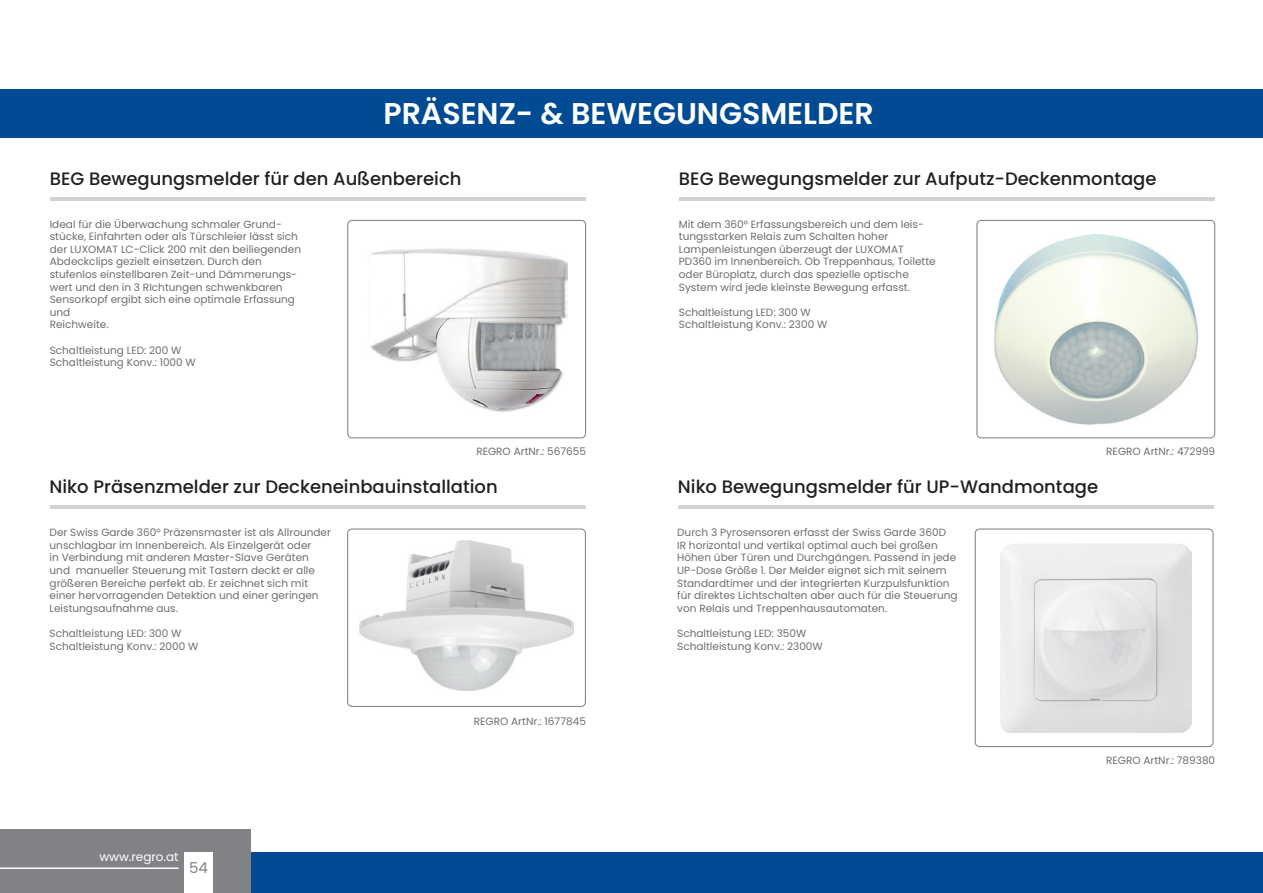
<style>
.page{position:relative;width:1263px;height:893px;background:#fff}
.page>*{position:absolute;margin:0;border:0;box-sizing:border-box;transform-origin:0 0}
.t1{font:600 30px "Poppins";color:#fff}
.t2{font:500 18px "Poppins";color:#231f20}
.t3{font:15px "Poppins";color:#808285}
.t4{font:12px "Poppins";color:#fff}
.t5{font:10.5px/12.6px "Poppins";color:#6c6d70}
</style>
<div class="page">
<div style="left:0;top:853px;width:1263px;height:40px;background:#014b94"></div>
<div style="left:0;top:829px;width:251px;height:64px;background:#808285"></div>
<hr style="left:0;top:867px;width:179px;height:2px;background:#fff">
<div style="left:185px;top:853px;width:28px;height:40px;background:#fff"></div>
<div style="left:0;top:89px;width:1263px;height:49px;background:#014b94"></div>
<hr style="left:678px;top:506px;width:535px;height:3px;background:#d1d2d4">
<hr style="left:50px;top:197px;width:536px;height:4px;background:#d1d2d4">
<div style="left:975px;top:528px;width:238px;height:219px;border:1px solid #808285;border-radius:4px"></div>
<div style="left:347px;top:220px;width:239px;height:218px;border:1px solid #808285;border-radius:4px"></div>
<hr style="left:50px;top:506px;width:536px;height:3px;background:#d1d2d4">
<div style="left:347px;top:528px;width:239px;height:179px;border:1px solid #808285;border-radius:4px"></div>
<hr style="left:680px;top:197px;width:535px;height:4px;background:#d1d2d4">
<div style="left:976px;top:220px;width:239px;height:218px;border:1px solid #808285;border-radius:4px"></div>
<img style="left:370px;top:248px;width:197px;height:164px">
<img style="left:994px;top:234px;width:205px;height:191px">
<img style="left:359px;top:540px;width:215px;height:150px">
<img style="left:1000px;top:543px;width:191px;height:189px">
<h1 class="t1" style="left:383px;top:96px;width:492px">PRÄSENZ- &amp; BEWEGUNGSMELDER</h1>
<h2 class="t2" style="left:50px;top:168px;width:413px">BEG Bewegungsmelder für den Außenbereich</h2>
<p class="t5" style="left:50px;top:218px;width:253px">Ideal für die Überwachung schmaler Grund&shy;stücke, Einfahrten oder als Türschleier lässt sich der LUXOMAT LC-Click 200 mit den beiliegenden Abdeckclips gezielt einsetzen. Durch den stufenlos einstellbaren Zeit-und Dämmerungs&shy;wert und den in 3 RIchtungen schwenkbaren Sensorkopf ergibt sich eine optimale Erfassung und<br>Reichweite.</p>
<p class="t5" style="left:50px;top:344px;width:148px">Schaltleistung LED: 200 W<br>Schaltleistung Konv.: 1000 W</p>
<p class="t5" style="left:476px;top:445px;width:111px">REGRO ArtNr.: 567655</p>
<h2 class="t2" style="left:679px;top:168px;width:479px">BEG Bewegungsmelder zur Aufputz-Deckenmontage</h2>
<p class="t5" style="left:679px;top:218px;width:258px">Mit dem 360° Erfassungsbereich und dem leis&shy;tungsstarken Relais zum Schalten hoher Lampenleistungen überzeugt der LUXOMAT PD360 im Innenbereich. Ob Treppenhaus, Toilette oder Büroplatz, durch das spezielle optische System wird jede kleinste Bewegung erfasst.</p>
<p class="t5" style="left:679px;top:306px;width:150px">Schaltleistung LED: 300 W<br>Schaltleistung Konv.: 2300 W</p>
<p class="t5" style="left:1106px;top:445px;width:110px">REGRO ArtNr.: 472999</p>
<h2 class="t2" style="left:50px;top:477px;width:450px">Niko Präsenzmelder zur Deckeneinbauinstallation</h2>
<h2 class="t2" style="left:678px;top:477px;width:422px">Niko Bewegungsmelder für UP-Wandmontage</h2>
<p class="t5" style="left:50px;top:526px;width:283px">Der Swiss Garde 360° Präzensmaster ist als Allrounder unschlagbar im Innenbereich. Als Einzelgerät oder<br>in Verbindung mit anderen Master-Slave Geräten und manueller Steuerung mit Tastern deckt er alle größeren Bereiche perfekt ab. Er zeichnet sich mit einer hervorragenden Detektion und einer geringen Leistungsaufnahme aus.</p>
<p class="t5" style="left:50px;top:627px;width:150px">Schaltleistung LED: 300 W<br>Schaltleistung Konv.: 2000 W</p>
<p class="t5" style="left:677px;top:526px;width:282px">Durch 3 Pyrosensoren erfasst der Swiss Garde 360D IR horizontal und vertikal optimal auch bei großen Höhen über Türen und Durchgängen. Passend in jede UP-Dose Größe 1. Der Melder eignet sich mit seinem Standardtimer und der integrierten Kurzpulsfunktion für direktes Lichtschalten aber auch für die Steuerung von Relais und Treppenhausautomaten.</p>
<p class="t5" style="left:677px;top:627px;width:147px">Schaltleistung LED: 350W<br>Schaltleistung Konv.: 2300W</p>
<p class="t4" style="left:99px;top:850px;width:81px">www.regro.at</p>
<h3 class="t3" style="left:189px;top:859px;width:20px">54</h3>
<p class="t5" style="left:474px;top:715px;width:114px">REGRO ArtNr.: 1677845</p>
<p class="t5" style="left:1106px;top:754px;width:111px">REGRO ArtNr.: 789380</p>
</div>
